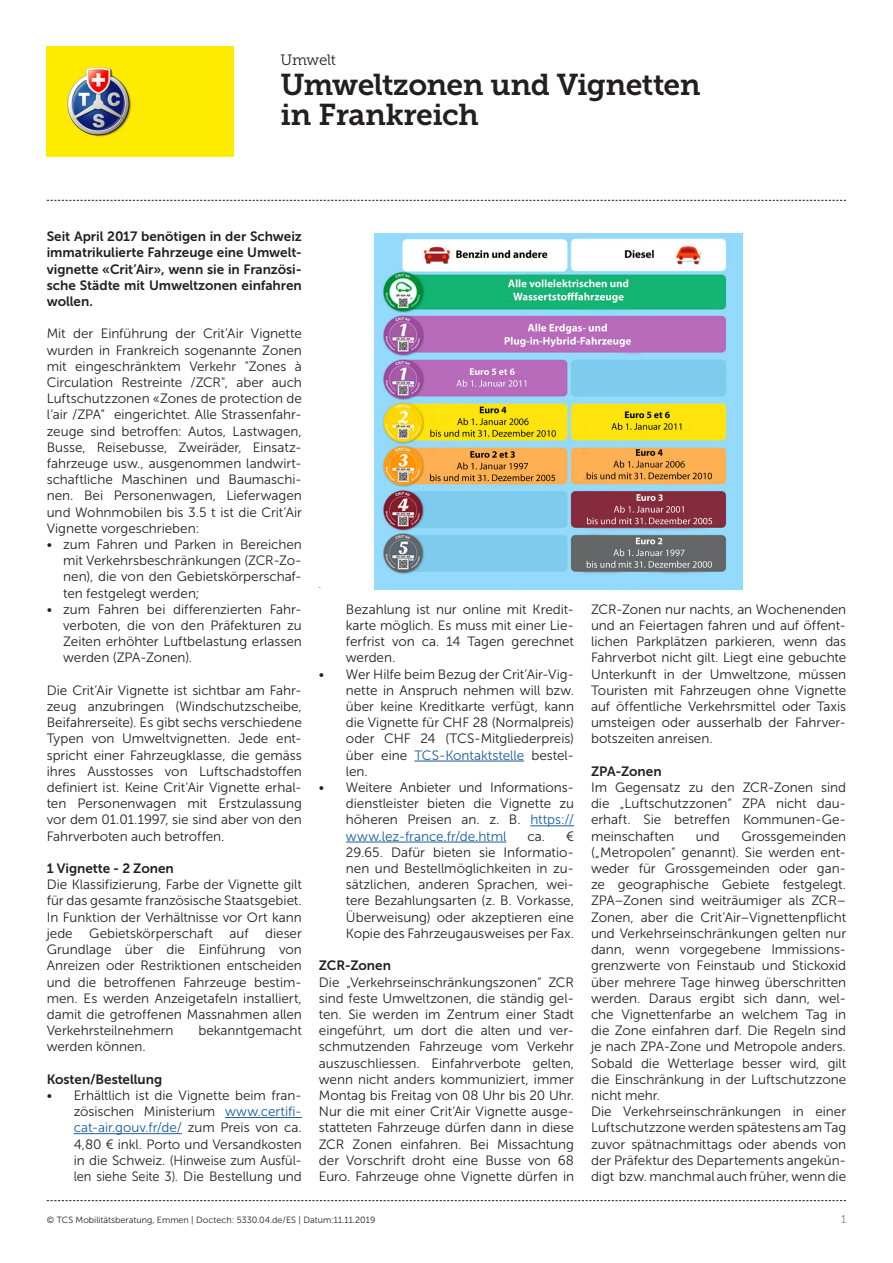
<style>
.page{position:relative;width:893px;height:1263px;background:#fff}
.page>*{position:absolute;margin:0;border:0;box-sizing:border-box;transform-origin:0 0}
.t1{font:30px "Museo Slab 700";letter-spacing:-.02em;color:#231f20}
.t2{font:15px "Museo Slab 300";letter-spacing:-.025em;color:#231f20}
.Lauftext{font:13.5px/16.2px "Museo Sans 300";color:#231f20;text-align:justify}
.Lauftext-2{font:13.5px/16.2px "Museo Sans 700";letter-spacing:-.005em;color:#231f20;text-align:justify}
.t3{font:11.25px "Museo Slab 300";color:#808285}
.t4{font:9px "Museo Sans 300";color:#231f20}
.s1{color:#175d9e}
</style>
<div class="page">
<svg style="left:47px;top:1200px;width:799px;height:1px"></svg>
<svg style="left:47px;top:200px;width:799px;height:1px"></svg>
<img style="left:47px;top:47px;width:187px;height:109px">
<hr style="left:225px;top:1117px;width:77px;height:1px;background:#175d9e">
<hr style="left:74px;top:1133px;width:108px;height:1px;background:#175d9e">
<hr style="left:414px;top:761px;width:110px;height:1px;background:#175d9e">
<hr style="left:530px;top:825px;width:44px;height:1px;background:#175d9e">
<hr style="left:346px;top:842px;width:160px;height:1px;background:#175d9e">
<img style="left:375px;top:233px;width:367px;height:356px">
<p class="t2" style="left:281px;top:52px;width:57px">Umwelt</p>
<p class="t1" style="left:281px;top:68px;width:421px">Umweltzonen und Vignetten</p>
<p class="t1" style="left:281px;top:98px;width:200px">in Frankreich</p>
<p class="Lauftext-2" style="left:47px;top:228px;width:257px">Seit April 2017 benötigen in der Schweiz immatrikulierte Fahrzeuge eine Umwelt&shy;vignette «Crit’Air», wenn sie in Französi&shy;sche Städte mit Umweltzonen einfahren wollen.</p>
<p class="Lauftext" style="left:47px;top:326px;width:257px">Mit der Einführung der Crit’Air Vignette wurden in Frankreich sogenannte Zonen mit eingeschränktem Verkehr "Zones à Circulation Restreinte /ZCR", aber auch Luftschutzzonen «Zones de protection de l’air /ZPA“ eingerichtet. Alle Strassenfahr&shy;zeuge sind betroffen: Autos, Lastwagen, Busse, Reisebusse, Zweiräder, Einsatz&shy;fahrzeuge usw., ausgenommen landwirt&shy;schaftliche Maschinen und Baumaschi&shy;nen. Bei Personenwagen, Lieferwagen und Wohnmobilen bis 3.5 t ist die Crit’Air Vignette vorgeschrieben:</p>
<p class="Lauftext" style="left:63px;top:536px;width:240px;text-indent:-16px">• zum Fahren und Parken in Bereichen mit Verkehrsbeschränkungen (ZCR-Zo&shy;nen), die von den Gebietskörperschaf&shy;ten festgelegt werden;</p>
<p class="Lauftext" style="left:63px;top:601px;width:240px;text-indent:-16px">• zum Fahren bei differenzierten Fahr&shy;verboten, die von den Präfekturen zu Zeiten erhöhter Luftbelastung erlassen werden (ZPA-Zonen).</p>
<p class="Lauftext" style="left:47px;top:682px;width:257px">Die Crit’Air Vignette ist sichtbar am Fahr&shy;zeug anzubringen (Windschutzscheibe, Beifahrerseite). Es gibt sechs verschiedene Typen von Umweltvignetten. Jede ent&shy;spricht einer Fahrzeugklasse, die gemäss ihres Ausstosses von Luftschadstoffen definiert ist. Keine Crit’Air Vignette erhal&shy;ten Personenwagen mit Erstzulassung vor dem 01.01.1997, sie sind aber von den Fahrverboten auch betroffen.</p>
<p class="Lauftext-2" style="left:47px;top:860px;width:129px">1 Vignette - 2 Zonen</p>
<p class="Lauftext" style="left:47px;top:877px;width:257px">Die Klassifizierung, Farbe der Vignette gilt für das gesamte französische Staatsgebiet.<br>In Funktion der Verhältnisse vor Ort kann jede Gebietskörperschaft auf dieser Grundlage über die Einführung von Anreizen oder Restriktionen entscheiden und die betroffenen Fahrzeuge bestim&shy;men. Es werden Anzeigetafeln installiert, damit die getroffenen Massnahmen allen Verkehrsteilnehmern</p>
<p class="Lauftext" style="left:198px;top:1022px;width:105px">bekanntgemacht</p>
<p class="Lauftext" style="left:47px;top:1039px;width:101px">werden können.</p>
<p class="Lauftext-2" style="left:47px;top:1071px;width:117px">Kosten/Bestellung</p>
<p class="Lauftext" style="left:74px;top:1087px;width:230px;text-indent:-27px">• Erhältlich ist die Vignette beim fran&shy;zösischen Ministerium <span class="s1">www.certifi&shy;cat-air.gouv.fr/de/</span> zum Preis von ca.<br>4,80 € inkl. Porto und Versandkosten in die Schweiz. (Hinweise zum Ausfül&shy;len siehe Seite 3). Die Bestellung und</p>
<p class="t4" style="left:319px;top:580px;width:4px">.</p>
<p class="Lauftext" style="left:346px;top:601px;width:230px">Bezahlung ist nur online mit Kredit&shy;karte möglich. Es muss mit einer Lie&shy;ferfrist von ca. 14 Tagen gerechnet werden.</p>
<p class="Lauftext" style="left:346px;top:666px;width:230px;text-indent:-27px">• Wer Hilfe beim Bezug der Crit’Air-Vig&shy;nette in Anspruch nehmen will bzw. über keine Kreditkarte verfügt, kann die Vignette für CHF 28 (Normalpreis) oder CHF 24 (TCS-Mitgliederpreis) über eine <span class="s1">TCS-Kontaktstelle</span> bestel&shy;len.</p>
<p class="Lauftext" style="left:346px;top:779px;width:230px;text-indent:-27px">• Weitere Anbieter und Informations&shy;dienstleister bieten die Vignette zu höheren Preisen an. z. B. <span class="s1">https:// www.lez-france.fr/de.html</span></p>
<p class="Lauftext" style="left:346px;top:828px;width:230px;text-indent:181px">ca. € 29.65. Dafür bieten sie Informatio&shy;nen und Bestellmöglichkeiten in zu&shy;sätzlichen, anderen Sprachen, wei&shy;tere Bezahlungsarten (z. B. Vorkasse, Überweisung) oder akzeptieren eine Kopie des Fahrzeugausweises per Fax.</p>
<p class="Lauftext-2" style="left:319px;top:957px;width:74px">ZCR-Zonen</p>
<p class="Lauftext" style="left:319px;top:974px;width:257px">Die „Verkehrseinschränkungszonen“ ZCR sind feste Umweltzonen, die ständig gel&shy;ten. Sie werden im Zentrum einer Stadt eingeführt, um dort die alten und ver&shy;schmutzenden Fahrzeuge vom Verkehr auszuschliessen. Einfahrverbote gelten, wenn nicht anders kommuniziert, immer Montag bis Freitag von 08 Uhr bis 20 Uhr.<br>Nur die mit einer Crit’Air Vignette ausge&shy;statteten Fahrzeuge dürfen dann in diese ZCR Zonen einfahren. Bei Missachtung der Vorschrift droht eine Busse von 68<br>Euro. Fahrzeuge ohne Vignette dürfen in</p>
<p class="Lauftext" style="left:591px;top:601px;width:257px">ZCR-Zonen nur nachts, an Wochenenden und an Feiertagen fahren und auf öffent&shy;lichen Parkplätzen parkieren, wenn das Fahrverbot nicht gilt. Liegt eine gebuchte Unterkunft in der Umweltzone, müssen Touristen mit Fahrzeugen ohne Vignette auf öffentliche Verkehrsmittel oder Taxis umsteigen oder ausserhalb der Fahrver&shy;botszeiten anreisen.</p>
<p class="Lauftext-2" style="left:591px;top:763px;width:72px">ZPA-Zonen</p>
<p class="Lauftext" style="left:591px;top:779px;width:257px">Im Gegensatz zu den ZCR-Zonen sind die „Luftschutzzonen“ ZPA nicht dau&shy;erhaft. Sie betreffen Kommunen-Ge&shy;meinschaften</p>
<p class="Lauftext" style="left:591px;top:828px;width:257px;text-indent:150px">Grossgemeinden („Metropolen“ genannt). Sie werden ent&shy;weder für Grossgemeinden oder gan&shy;ze geographische Gebiete festgelegt.<br>ZPA–Zonen sind weiträumiger als ZCR– Zonen, aber die Crit’Air–Vignettenpflicht und Verkehrseinschränkungen gelten nur dann, wenn vorgegebene Immissions&shy;grenzwerte von Feinstaub und Stickoxid über mehrere Tage hinweg überschritten werden. Daraus ergibt sich dann, wel&shy;che Vignettenfarbe an welchem Tag in die Zone einfahren darf. Die Regeln sind je nach ZPA-Zone und Metropole anders.<br>Sobald die Wetterlage besser wird, gilt die Einschränkung in der Luftschutzzone nicht mehr.</p>
<p class="Lauftext" style="left:591px;top:1103px;width:257px">Die Verkehrseinschränkungen in einer Luftschutzzone werden spätestens am Tag zuvor spätnachmittags oder abends von der Präfektur des Departements angekün&shy;digt bzw. manchmal auch früher, wenn die</p>
<p class="Lauftext" style="left:696px;top:828px;width:25px">und</p>
<p class="t4" style="left:47px;top:1215px;width:330px">© TCS Mobilitätsberatung, Emmen | Doctech: 5330.04.de/ES | Datum:11.11.2019</p>
<p class="t3" style="left:841px;top:1213px;width:7px">1</p>
</div>
